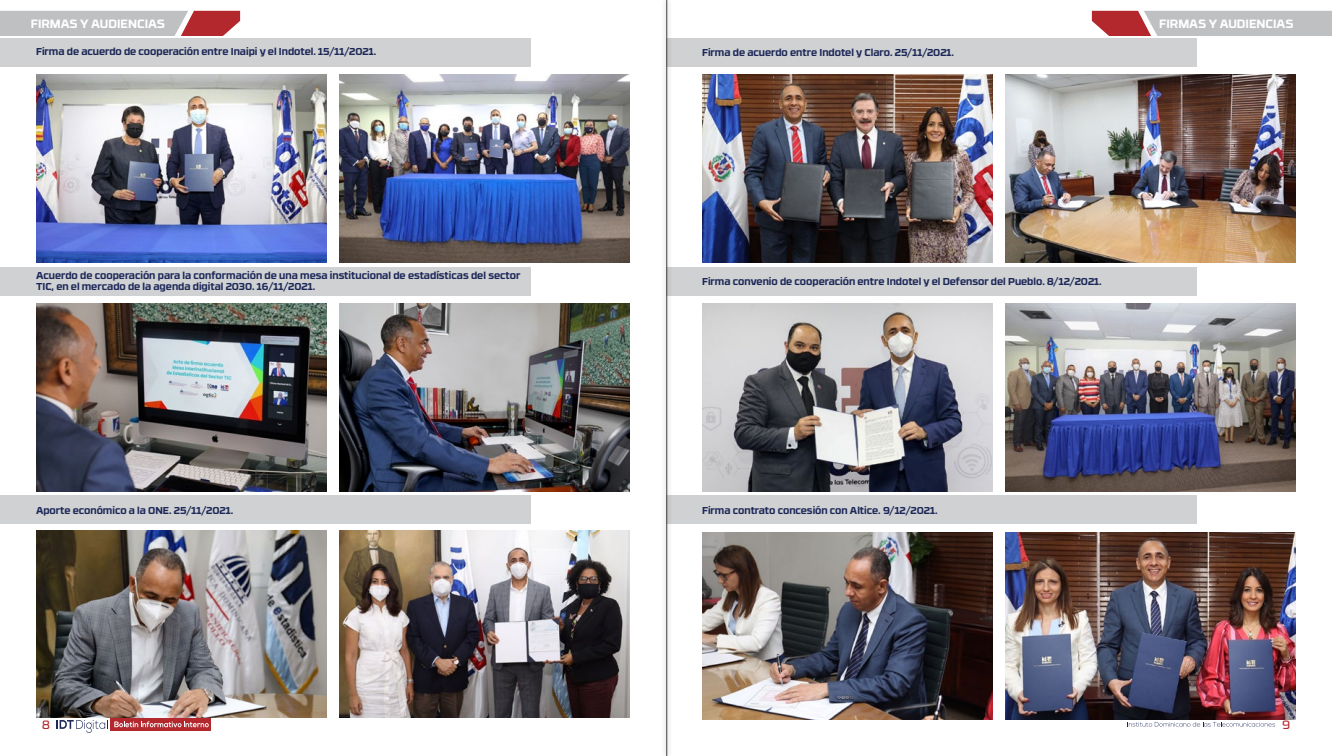
<style>
.page{position:relative;width:1332px;height:756px;background:#fff}
.page>*{position:absolute;margin:0;border:0;box-sizing:border-box;transform-origin:0 0}
.t1{font:700 12px "RB No 3.1";color:#fff}
.t2{font:12px "RB No 3.1";color:#b3282d}
.t3{font:700 10px/11px "RB No 3.1";color:#1d2758}
</style>
<div class="page">
<div style="left:110px;top:719px;width:101px;height:12px;background:#b3282d"></div>
<svg style="left:57px;top:720px;width:51px;height:13px"></svg>
<svg style="left:114px;top:721px;width:95px;height:6px"></svg>
<svg style="left:1128px;top:722px;width:147px;height:5px"></svg>
<svg style="left:1092px;top:11px;width:240px;height:25px;background:#bea4a7"></svg>
<svg style="left:0;top:11px;width:240px;height:25px;background:#bea4a7"></svg>
<div style="left:666px;top:38px;width:531px;height:28px;background:#cfd1d2"></div>
<div style="left:0;top:38px;width:531px;height:28px;background:#cfd1d2"></div>
<div style="left:666px;top:267px;width:531px;height:28px;background:#cfd1d2"></div>
<div style="left:0;top:267px;width:531px;height:28px;background:#cfd1d2"></div>
<div style="left:666px;top:496px;width:531px;height:28px;background:#cfd1d2"></div>
<div style="left:0;top:496px;width:531px;height:28px;background:#cfd1d2"></div>
<img style="left:702px;top:75px;width:291px;height:187px">
<img style="left:36px;top:75px;width:291px;height:187px">
<img style="left:702px;top:304px;width:291px;height:187px">
<img style="left:36px;top:304px;width:291px;height:187px">
<img style="left:702px;top:532px;width:291px;height:188px">
<img style="left:36px;top:530px;width:291px;height:188px">
<img style="left:1005px;top:75px;width:291px;height:187px">
<img style="left:339px;top:75px;width:291px;height:187px">
<img style="left:1005px;top:304px;width:291px;height:187px">
<img style="left:339px;top:304px;width:291px;height:187px">
<img style="left:1005px;top:532px;width:291px;height:188px">
<img style="left:339px;top:530px;width:291px;height:188px">
<div style="left:661px;top:0;width:11px;height:756px;background:#000;opacity:.54"></div>
<hr style="left:666px;top:0;width:1px;height:756px;background:#414042">
<p class="t1" style="left:31px;top:14px;width:136px">FIRMAS Y AUDIENCIAS</p>
<p class="t1" style="left:1159px;top:14px;width:136px">FIRMAS Y AUDIENCIAS</p>
<p class="t3" style="left:36px;top:46px;width:342px">Firma de acuerdo de cooperación entre Inaipi y el Indotel. 15/11/2021.</p>
<p class="t3" style="left:702px;top:46px;width:254px">Firma de acuerdo entre Indotel y Claro. 25/11/2021.</p>
<p class="t3" style="left:36px;top:270px;width:486px">Acuerdo de cooperación para la conformación de una mesa institucional de estadísticas del sector<br>TIC, en el mercado de la agenda digital 2030. 16/11/2021.</p>
<p class="t3" style="left:702px;top:275px;width:401px">Firma convenio de cooperación entre Indotel y el Defensor del Pueblo. 8/12/2021.</p>
<p class="t3" style="left:36px;top:504px;width:199px">Aporte económico a la ONE. 25/11/2021.</p>
<p class="t3" style="left:702px;top:504px;width:237px">Firma contrato concesión con Altice. 9/12/2021.</p>
<p class="t2" style="left:42px;top:716px;width:9px">8</p>
<p class="t2" style="left:1282px;top:716px;width:10px">9</p>
</div>
